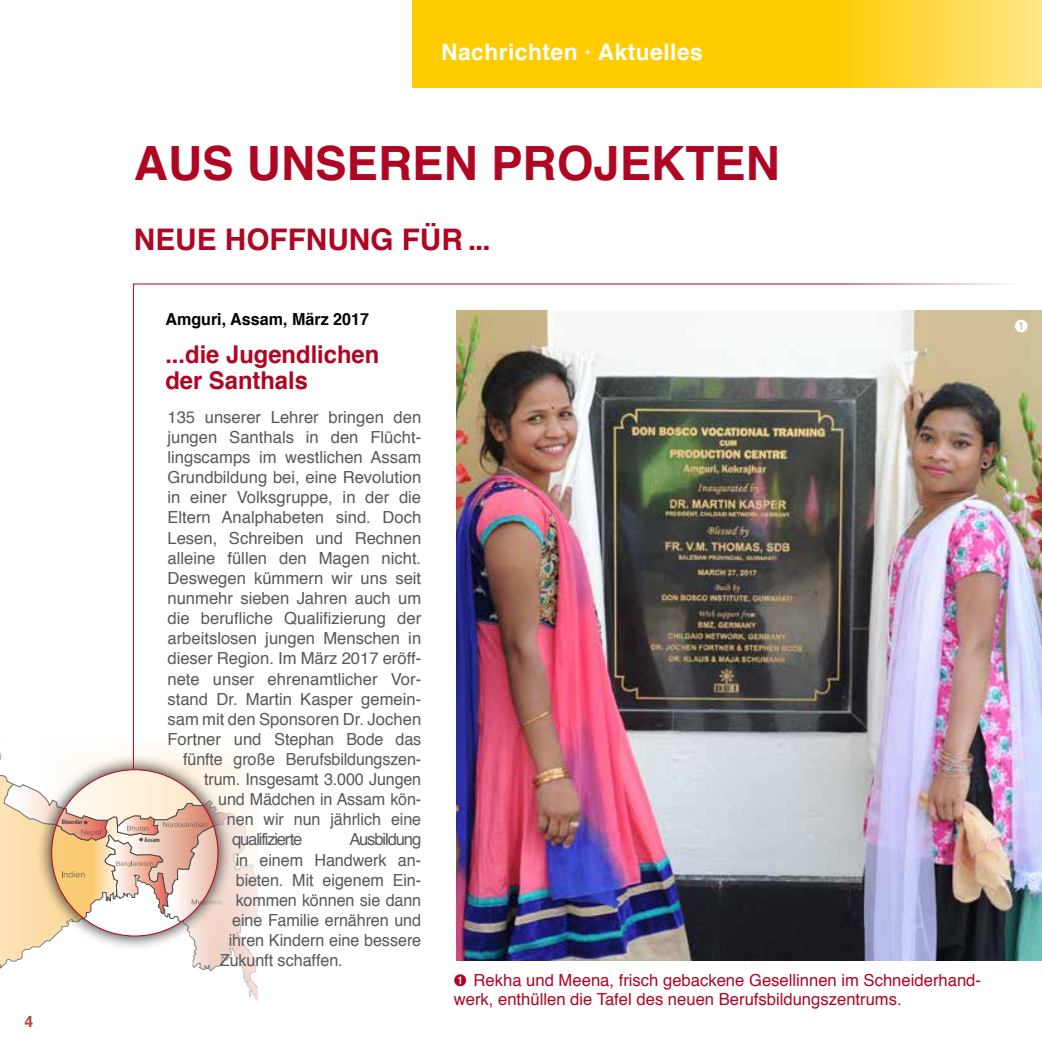
<style>
.page{position:relative;width:1042px;height:1042px;background:#fff}
.page>*{position:absolute;margin:0;border:0;box-sizing:border-box;transform-origin:0 0}
.t1{font:700 47.25px "Helvetica";color:#af0623}
.t2{font:700 29.75px "Helvetica";color:#af0623}
.t3{font:700 24.5px/26.2px "Helvetica";color:#af0623}
.t4{font:700 22.75px "Helvetica";letter-spacing:.02em;color:#fff}
.t5{font:16.62px "Helvetica";color:#58585a}
.t6{font:16.62px/19.2px "Helvetica";color:#af0623}
.t7{font:16.62px "Helvetica";letter-spacing:-.07em;color:#58585a}
.t8{font:700 16.62px "Helvetica";color:#000}
.t9{font:700 15.75px "Helvetica";color:#be443b}
.t10{font:700 condensed 6.48px "Myriad Pro";color:#000;scale:1.07 1}
</style>
<div class="page">
<svg style="left:644px;top:0;width:398px;height:88px;background:#ffd324"></svg>
<div style="left:412px;top:0;width:232px;height:88px;background:#fc0"></div>
<svg style="left:0;top:730px;width:258px;height:282px"></svg>
<svg style="left:133px;top:283px;width:876px;height:487px"></svg>
<img style="left:457px;top:310px;width:585px;height:651px">
<svg style="left:1015px;top:319px;width:12px;height:13px"></svg>
<p class="t10" style="left:62px;top:818px;width:21px">Bhandar</p>
<p class="t9" style="left:25px;top:1015px;width:10px">4</p>
<h3 class="t4" style="left:441px;top:44px;width:263px">Nachrichten · Aktuelles</h3>
<h1 class="t1" style="left:134px;top:145px;width:647px">AUS UNSEREN PROJEKTEN</h1>
<h2 class="t2" style="left:134px;top:228px;width:358px">NEUE HOFFNUNG FÜR ...</h2>
<p class="t8" style="left:165px;top:313px;width:205px">Amguri, Assam, März 2017</p>
<h3 class="t3" style="left:165px;top:343px;width:215px">...die Jugendlichen der Santhals</h3>
<p class="t5" style="left:167px;top:410px;width:255px">135 unserer Lehrer bringen den</p>
<p class="t5" style="left:167px;top:431px;width:255px">jungen Santhals in den Flücht-</p>
<p class="t5" style="left:167px;top:451px;width:255px">lingscamps im westlichen Assam</p>
<p class="t5" style="left:167px;top:471px;width:255px">Grundbildung bei, eine Revolution</p>
<p class="t5" style="left:167px;top:491px;width:255px">in einer Volksgruppe, in der die</p>
<p class="t5" style="left:167px;top:511px;width:255px">Eltern Analphabeten sind. Doch</p>
<p class="t5" style="left:167px;top:531px;width:255px">Lesen, Schreiben und Rechnen</p>
<p class="t5" style="left:167px;top:551px;width:255px">alleine füllen den Magen nicht.</p>
<p class="t5" style="left:167px;top:571px;width:255px">Deswegen kümmern wir uns seit</p>
<p class="t5" style="left:167px;top:592px;width:255px">nunmehr sieben Jahren auch um</p>
<p class="t5" style="left:167px;top:605px;width:255px">die be rufliche Qualifizierung der</p>
<p class="t5" style="left:167px;top:632px;width:255px">arbeitslosen jungen Menschen in</p>
<p class="t5" style="left:167px;top:652px;width:255px">dieser Region. Im März 2017 eröff-</p>
<p class="t5" style="left:167px;top:672px;width:255px">nete unser ehrenamtlicher Vor-</p>
<p class="t5" style="left:167px;top:692px;width:255px">stand Dr. Martin Kasper gemein-</p>
<p class="t5" style="left:167px;top:712px;width:255px">sam mit den Sponsoren Dr. Jochen</p>
<p class="t5" style="left:167px;top:733px;width:255px">Fortner und Stephan Bode das</p>
<p class="t5" style="left:183px;top:753px;width:239px">fünfte große Berufsbildungszen-</p>
<p class="t5" style="left:204px;top:773px;width:218px">trum. Insgesamt 3.000 Jungen</p>
<p class="t5" style="left:218px;top:793px;width:205px">und Mädchen in Assam kön-</p>
<p class="t5" style="left:227px;top:813px;width:196px">nen wir nun jährlich eine</p>
<p class="t7" style="left:232px;top:833px;width:72px">qualifizierte</p>
<p class="t7" style="left:349px;top:833px;width:73px">Ausbildung</p>
<p class="t5" style="left:236px;top:853px;width:187px">in einem Handwerk an-</p>
<p class="t5" style="left:236px;top:873px;width:187px">bieten. Mit eigenem Ein-</p>
<p class="t5" style="left:236px;top:893px;width:187px">kommen können sie dann</p>
<p class="t5" style="left:232px;top:914px;width:190px">eine Familie ernähren und</p>
<p class="t5" style="left:229px;top:934px;width:194px">ihren Kindern eine bessere</p>
<p class="t5" style="left:220px;top:954px;width:124px">Zu kunft schaffen.</p>
<p class="t10" style="left:145px;top:836px;width:16px">Assam</p>
<p class="t6" style="left:454px;top:972px;width:529px">➊ Rekha und Meena, frisch gebackene Gesellinnen im Schneiderhand&shy;werk, enthüllen die Tafel des neuen Berufsbildungszentrums.</p>
</div>
